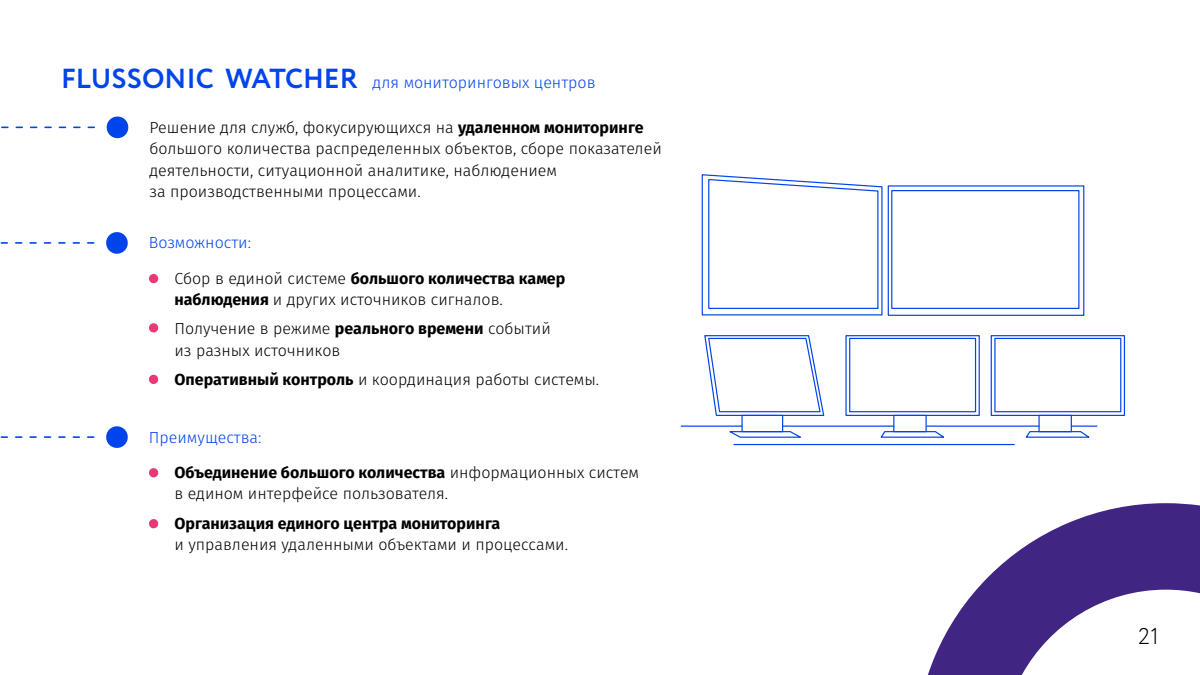
<style>
.page{position:relative;width:1200px;height:675px;background:#fff}
.page>*{position:absolute;margin:0;border:0;box-sizing:border-box;transform-origin:0 0}
.t1{font:300 22.8px "Circe";color:#000}
.t2{font:300 16px/21.2px "Fira Sans";color:#000}
.t3{font:300 16px "Fira Sans";color:#0044ea}
.t4{font:700 16px "Fira Sans";color:#000}
.s1{font-family:"Circe";font-weight:700;font-size:27.52px}
.s2{font-weight:700}
</style>
<div class="page">
<svg style="left:106px;top:116px;width:23px;height:23px"></svg>
<svg style="left:1px;top:126px;width:93px;height:2px"></svg>
<svg style="left:106px;top:232px;width:22px;height:22px"></svg>
<svg style="left:0;top:242px;width:94px;height:1px"></svg>
<svg style="left:149px;top:274px;width:10px;height:10px"></svg>
<svg style="left:149px;top:323px;width:10px;height:10px"></svg>
<svg style="left:149px;top:374px;width:10px;height:10px"></svg>
<svg style="left:106px;top:426px;width:22px;height:22px"></svg>
<svg style="left:0;top:436px;width:94px;height:2px"></svg>
<svg style="left:149px;top:468px;width:10px;height:10px"></svg>
<svg style="left:149px;top:519px;width:10px;height:9px"></svg>
<svg style="left:928px;top:503px;width:272px;height:171px"></svg>
<svg style="left:701px;top:174px;width:182px;height:142px"></svg>
<svg style="left:704px;top:335px;width:121px;height:81px"></svg>
<div style="left:741px;top:414px;width:42px;height:18px;border:1px solid #0044ea"></div>
<hr style="left:927px;top:425px;width:112px;height:1px;background:#0044ea">
<hr style="left:783px;top:425px;width:111px;height:1px;background:#0044ea">
<hr style="left:681px;top:425px;width:61px;height:1px;background:#0044ea">
<hr style="left:734px;top:444px;width:280px;height:1px;background:#0044ea">
<svg style="left:729px;top:430px;width:72px;height:8px"></svg>
<svg style="left:880px;top:431px;width:65px;height:7px"></svg>
<div style="left:849px;top:338px;width:127px;height:74px;border:1px solid #0044ea"></div>
<div style="left:845px;top:335px;width:135px;height:81px;border:1px solid #0044ea"></div>
<div style="left:893px;top:414px;width:34px;height:18px;border:1px solid #0044ea"></div>
<svg style="left:1024px;top:425px;width:73px;height:13px"></svg>
<div style="left:994px;top:338px;width:127px;height:74px;border:1px solid #0044ea"></div>
<div style="left:991px;top:335px;width:134px;height:81px;border:1px solid #0044ea"></div>
<div style="left:1038px;top:414px;width:34px;height:18px;border:1px solid #0044ea"></div>
<div style="left:891px;top:190px;width:188px;height:119px;border:1px solid #0044ea"></div>
<div style="left:888px;top:185px;width:196px;height:131px;border:1px solid #0044ea"></div>
<p class="t3" style="left:61px;top:71px;width:536px"><span class="s1">FLUSSONIC WATCHER</span> для мониторинговых центров</p>
<p class="t2" style="left:150px;top:117px;width:514px">Решение для служб, фокусирующихся на <span class="s2">удаленном мониторинге </span>большого количества распределенных объектов, сборе показателей деятельности, ситуационной аналитике, наблюдением<br>за производственными процессами.</p>
<p class="t3" style="left:149px;top:231px;width:104px">Возможности:</p>
<p class="t2" style="left:174px;top:268px;width:392px">Сбор в единой системе <span class="s2">большого количества камер наблюдения</span> и других источников сигналов.</p>
<p class="t2" style="left:174px;top:318px;width:378px">Получение в режиме <span class="s2">реального времени</span> событий из разных источников</p>
<p class="t2" style="left:174px;top:368px;width:426px"><span class="s2">Оперативный контроль</span> и координация работы системы.</p>
<p class="t3" style="left:149px;top:425px;width:114px">Преимущества:</p>
<p class="t2" style="left:174px;top:462px;width:466px"><span class="s2">Объединение большого количества</span> информационных систем в едином интерфейсе пользователя.</p>
<p class="t4" style="left:174px;top:509px;width:327px">Организация единого центра мониторинга</p>
<p class="t2" style="left:174px;top:533px;width:395px">и управления удаленными объектами и процессами.</p>
<h1 class="t1" style="left:1138px;top:620px;width:22px">21</h1>
</div>
